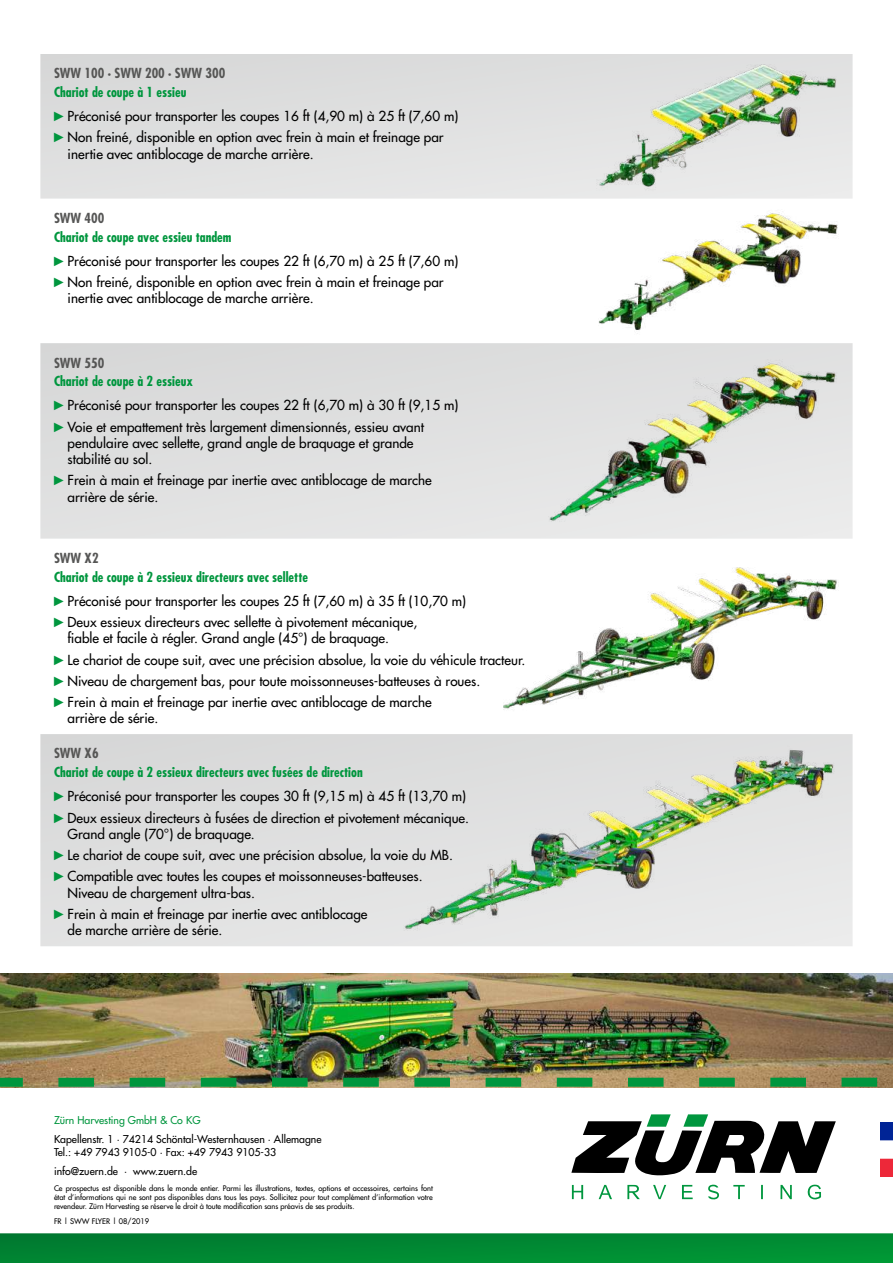
<style>
.page{position:relative;width:893px;height:1263px;background:#fff}
.page>*{position:absolute;margin:0;border:0;box-sizing:border-box;transform-origin:0 0}
.t1{font:13.5px/16.2px "Futura";color:#000}
.t2{font:700 condensed 13.5px "Futura";color:#565655}
.t3{font:10.5px/12.6px "Futura";color:#000}
.t4{font:10.5px "Futura";color:#00963e}
.t5{font:7.5px/9px "Futura";color:#000;text-align:justify}
.s1{font-weight:700;font-stretch:condensed;color:#00963e}
.s2{font-family:"Arial Narrow";color:#00963e}
</style>
<div class="page">
<svg style="left:571px;top:1114px;width:265px;height:61px"></svg>
<svg style="left:627px;top:1185px;width:13px;height:14px"></svg>
<svg style="left:780px;top:1185px;width:12px;height:14px"></svg>
<svg style="left:807px;top:1184px;width:14px;height:15px"></svg>
<svg style="left:682px;top:1185px;width:11px;height:14px"></svg>
<svg style="left:572px;top:1185px;width:11px;height:14px"></svg>
<svg style="left:708px;top:1184px;width:11px;height:15px"></svg>
<svg style="left:599px;top:1185px;width:13px;height:14px"></svg>
<svg style="left:653px;top:1185px;width:13px;height:14px"></svg>
<svg style="left:733px;top:1185px;width:12px;height:14px"></svg>
<svg style="left:761px;top:1185px;width:2px;height:14px"></svg>
<svg style="left:0;top:1233px;width:893px;height:30px;background:#028934"></svg>
<div style="left:40px;top:734px;width:813px;height:212px;background:#dedfdf"></div>
<div style="left:40px;top:54px;width:813px;height:145px;background:#dfe0e0"></div>
<div style="left:40px;top:343px;width:813px;height:196px;background:#dfdfe0"></div>
<img style="left:0;top:973px;width:893px;height:104px">
<svg style="left:0;top:1077px;width:893px;height:10px;background:#5a9053"></svg>
<img style="left:566px;top:54px;width:273px;height:145px">
<img style="left:598px;top:213px;width:240px;height:117px">
<img style="left:519px;top:343px;width:320px;height:196px">
<img style="left:503px;top:567px;width:336px;height:143px">
<img style="left:381px;top:734px;width:458px;height:212px">
<img style="left:880px;top:1123px;width:13px;height:54px">
<p class="t2" style="left:54px;top:65px;width:173px">SWW 100 · SWW 200 · SWW 300</p>
<p class="t1" style="left:54px;top:80px;width:406px;line-height:24px"><span class="s1">Chariot de coupe à 1 essieu<br></span><span class="s2">►</span>Préconisé pour transporter les coupes 16 ft (4,90 m) à 25 ft (7,60 m)</p>
<p class="t1" style="left:68px;top:129px;width:377px;text-indent:-14px"><span class="s2">►</span>Non freiné, disponible en option avec frein à main et freinage par inertie avec antiblocage de marche arrière.</p>
<p class="t2" style="left:54px;top:209px;width:52px">SWW 400</p>
<p class="t1" style="left:54px;top:225px;width:406px;line-height:24px"><span class="s1">Chariot de coupe avec essieu tandem<br></span><span class="s2">►</span>Préconisé pour transporter les coupes 22 ft (6,70 m) à 25 ft (7,60 m)</p>
<p class="t1" style="left:68px;top:274px;width:377px;text-indent:-14px"><span class="s2">►</span>Non freiné, disponible en option avec frein à main et freinage par inertie avec antiblocage de marche arrière.</p>
<p class="t2" style="left:54px;top:354px;width:52px">SWW 550</p>
<p class="t1" style="left:54px;top:369px;width:406px;line-height:24px"><span class="s1">Chariot de coupe à 2 essieux<br></span><span class="s2">►</span>Préconisé pour transporter les coupes 22 ft (6,70 m) à 30 ft (9,15 m)</p>
<p class="t1" style="left:68px;top:418px;width:358px;text-indent:-14px"><span class="s2">►</span>Voie et empattement très largement dimensionnés, essieu avant pendulaire avec sellette, grand angle de braquage et grande stabilité au sol.</p>
<p class="t1" style="left:68px;top:472px;width:366px;text-indent:-14px"><span class="s2">►</span>Frein à main et freinage par inertie avec antiblocage de marche arrière de série.</p>
<p class="t2" style="left:54px;top:549px;width:46px">SWW X2</p>
<p class="t1" style="left:54px;top:565px;width:414px;line-height:24px"><span class="s1">Chariot de coupe à 2 essieux directeurs avec sellette<br></span><span class="s2">►</span>Préconisé pour transporter les coupes 25 ft (7,60 m) à 35 ft (10,70 m)</p>
<p class="t1" style="left:68px;top:614px;width:351px;text-indent:-14px"><span class="s2">►</span>Deux essieux directeurs avec sellette à pivotement mécanique, fiable et facile à régler. Grand angle (45°) de braquage.</p>
<p class="t1" style="left:54px;top:649px;width:473px;line-height:21.3px"><span class="s2">►</span>Le chariot de coupe suit, avec une précision absolue, la voie du véhicule tracteur. <span class="s2">►</span>Niveau de chargement bas, pour toute moissonneuses-batteuses à roues. <span class="s2">►</span>Frein à main et freinage par inertie avec antiblocage de marche</p>
<p class="t1" style="left:68px;top:710px;width:92px">arrière de série.</p>
<p class="t2" style="left:54px;top:745px;width:46px">SWW X6</p>
<p class="t1" style="left:54px;top:760px;width:414px;line-height:24px"><span class="s1">Chariot de coupe à 2 essieux directeurs avec fusées de direction<br></span><span class="s2">►</span>Préconisé pour transporter les coupes 30 ft (9,15 m) à 45 ft (13,70 m)</p>
<p class="t1" style="left:68px;top:809px;width:403px;text-indent:-14px"><span class="s2">►</span>Deux essieux directeurs à fusées de direction et pivotement mécanique.<br>Grand angle (70°) de braquage.</p>
<p class="t1" style="left:54px;top:844px;width:400px;line-height:21.3px"><span class="s2">►</span>Le chariot de coupe suit, avec une précision absolue, la voie du MB. <span class="s2">►</span>Compatible avec toutes les coupes et moissonneuses-batteuses.</p>
<p class="t1" style="left:54px;top:882px;width:315px;line-height:21.3px;text-indent:14px">Niveau de chargement ultra-bas.<br><span class="s2">►</span>Frein à main et freinage par inertie avec antiblocage</p>
<p class="t1" style="left:68px;top:922px;width:156px">de marche arrière de série.</p>
<p class="t4" style="left:54px;top:1113px;width:148px">Zürn Harvesting GmbH &amp; Co KG</p>
<p class="t3" style="left:54px;top:1133px;width:269px">Kapellenstr. 1 · 74214 Schöntal-Westernhausen · Allemagne<br>Tel.: +49 7943 9105-0 · Fax: +49 7943 9105-33</p>
<p class="t3" style="left:54px;top:1165px;width:145px">info@zuern.de · www.zuern.de</p>
<p class="t5" style="left:54px;top:1184px;width:380px">Ce prospectus est disponible dans le monde entier. Parmi les illustrations, textes, options et accessoires, certains font état d’informations qui ne sont pas disponibles dans tous les pays. Sollicitez pour tout complément d’information votre revendeur. Zürn Harvesting se réserve le droit à toute modification sans préavis de ses produits.</p>
<p class="t5" style="left:54px;top:1217px;width:97px">FR | SWW FLYER | 08/2019</p>
</div>
